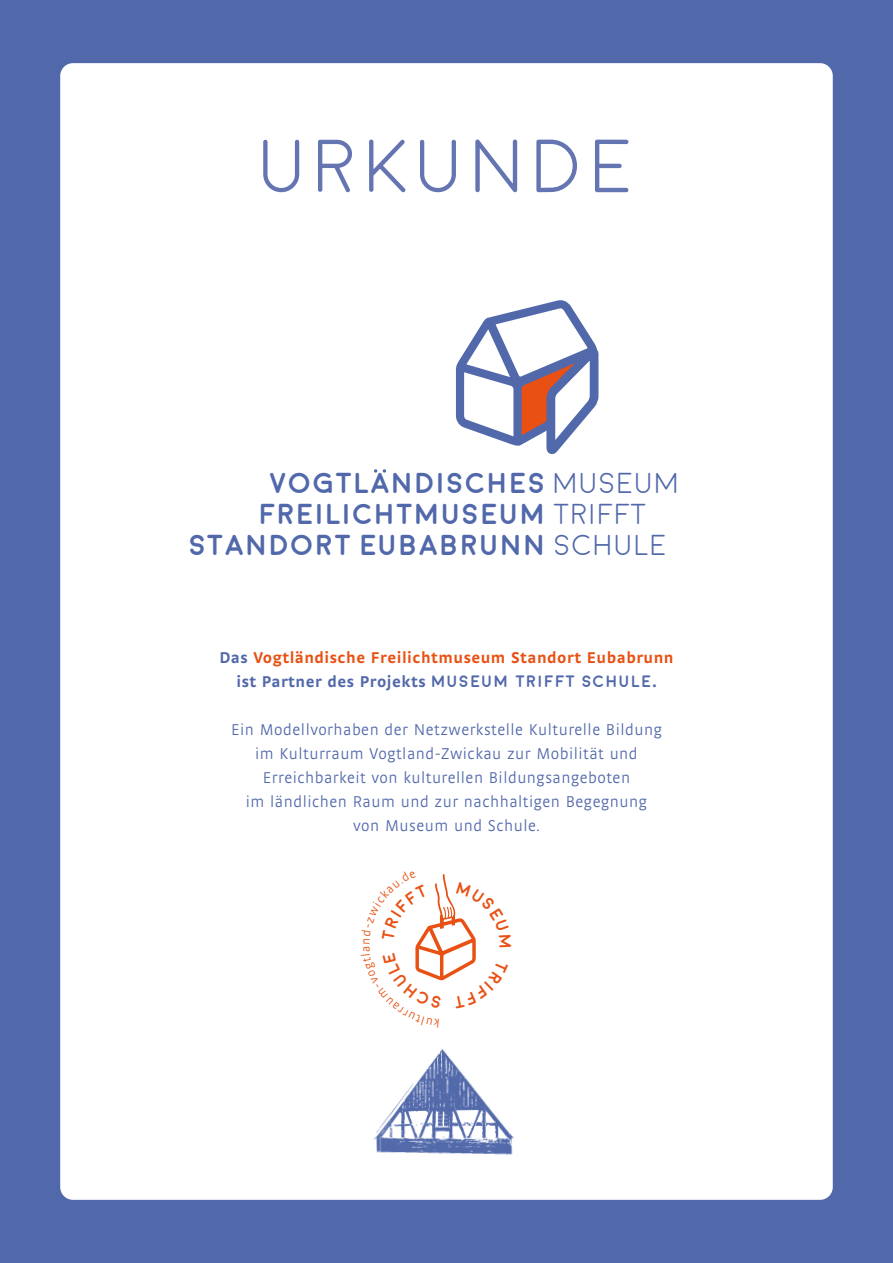
<style>
.page{position:relative;width:893px;height:1263px;background:#5168aa}
.page>*{position:absolute;margin:0;border:0;box-sizing:border-box;transform-origin:0 0}
.t1{font:300 75px "Moon";letter-spacing:.07em;color:#6475b2}
.t2{font:700 28.8px "Moon";letter-spacing:.03em;color:#5168aa}
.t3{font:300 16.5px/24px "Strada";letter-spacing:.03em;color:#5168aa;text-align:center}
.t4{font:700 16.5px/24px "Strada";letter-spacing:.03em;color:#e85113;text-align:center}
.s1{font-weight:300}
.s2{color:#5168aa}
.s3{font-family:"Moon";color:#5168aa}
</style>
<div class="page">
<div style="left:60px;top:63px;width:773px;height:1137px;background:#fff;border-radius:13px"></div>
<img style="left:373px;top:1049px;width:141px;height:106px">
<svg style="left:456px;top:300px;width:143px;height:155px"></svg>
<svg style="left:383px;top:469px;width:3px;height:4px"></svg>
<svg style="left:374px;top:469px;width:3px;height:4px"></svg>
<svg style="left:415px;top:874px;width:61px;height:107px"></svg>
<h1 class="t1" style="left:260px;top:129px;width:374px">URKUNDE</h1>
<h2 class="t2" style="left:270px;top:469px;width:411px">VOGTLANDISCHES <span class="s1">MUSEUM</span></h2>
<h2 class="t2" style="left:259px;top:500px;width:388px">FREILICHTMUSEUM <span class="s1">TRIFFT</span></h2>
<h2 class="t2" style="left:189px;top:531px;width:479px">STANDORT EUBABRUNN <span class="s1">SCHULE</span></h2>
<p class="t4" style="left:219px;top:645px;width:456px"><span class="s2">Das</span> Vogtländische Freilichtmuseum Standort Eubabrunn <span class="s2">ist Partner des Projekts</span> <span class="s3">MUSEUM TRIFFT SCHULE</span><span class="s2">.</span></p>
<p class="t3" style="left:231px;top:718px;width:432px">Ein Modellvorhaben der Netzwerkstelle Kulturelle Bildung im Kulturraum Vogtland-Zwickau zur Mobilität und Erreichbarkeit von kulturellen Bildungsangeboten<br>im ländlichen Raum und zur nachhaltigen Begegnung von Museum und Schule.</p>
</div>
